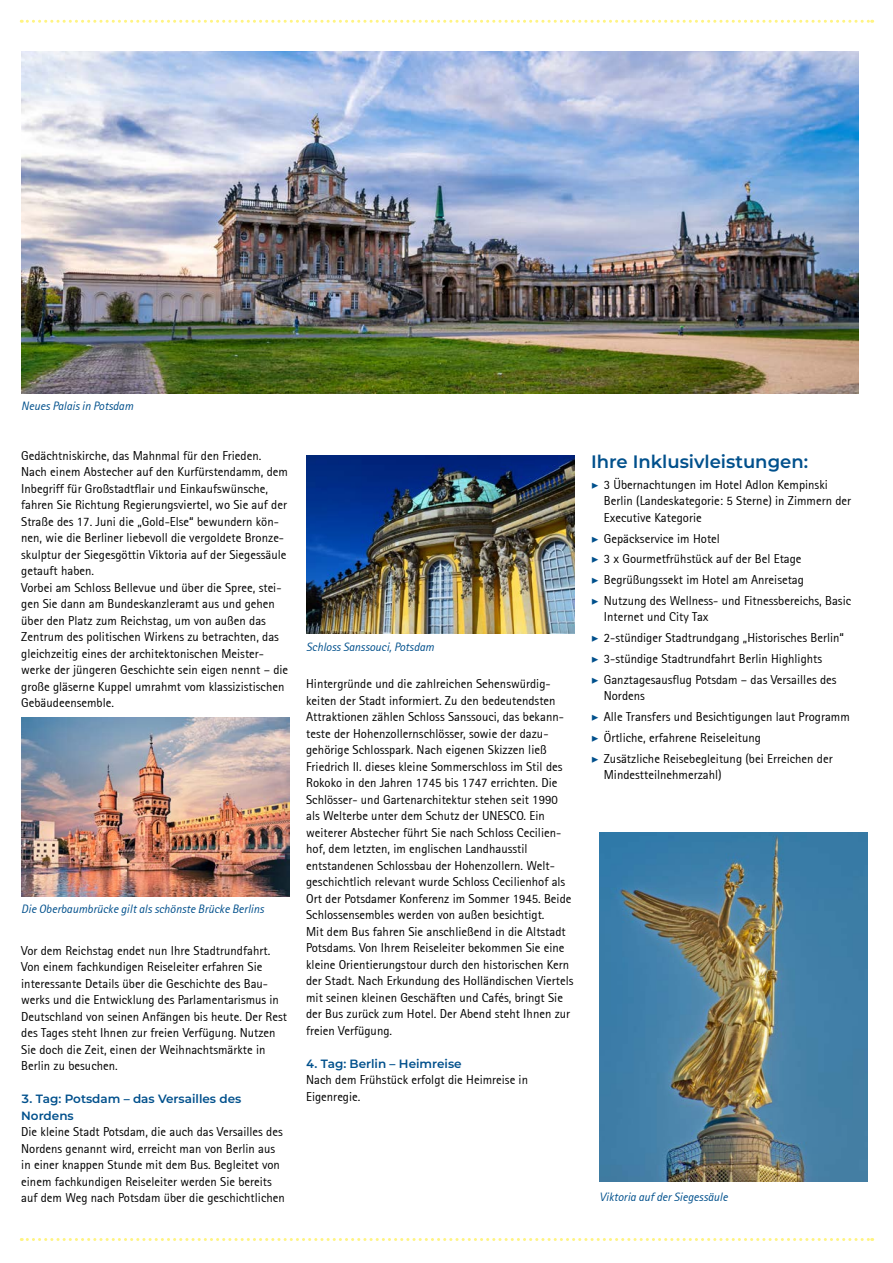
<style>
.page{position:relative;width:893px;height:1263px;background:#fff}
.page>*{position:absolute;margin:0;border:0;box-sizing:border-box;transform-origin:0 0}
.t1{font:600 18px "Montserrat";color:#00508c}
.t2{font:12.75px/16.5px "Rotis Sans Serif";color:#000}
.t3{font:italic 12px "Rotis Sans Serif";color:#00508c}
.t4{font:600 12px/16.5px "Montserrat";color:#00508c}
.s1{font-family:"Minion Pro";font-weight:700;font-style:italic;color:#00508c}
</style>
<div class="page">
<svg style="left:21px;top:20px;width:852px;height:3px"></svg>
<svg style="left:21px;top:1238px;width:852px;height:3px"></svg>
<img style="left:21px;top:51px;width:838px;height:343px">
<img style="left:600px;top:832px;width:267px;height:349px">
<img style="left:306px;top:455px;width:268px;height:179px">
<img style="left:21px;top:718px;width:268px;height:178px">
<p class="t3" style="left:21px;top:399px;width:113px">Neues Palais in Potsdam</p>
<p class="t2" style="left:21px;top:447px;width:268px">Gedächtniskirche, das Mahnmal für den Frieden.<br>Nach einem Abstecher auf den Kurfürstendamm, dem Inbegriff für Großstadtflair und Einkaufswünsche, fahren Sie Richtung Regierungsviertel, wo Sie auf der Straße des 17. Juni die „Gold-Else“ bewundern kön&shy;nen, wie die Berliner liebevoll die vergoldete Bronze&shy;skulptur der Siegesgöttin Viktoria auf der Siegessäule getauft haben.<br>Vorbei am Schloss Bellevue und über die Spree, stei&shy;gen Sie dann am Bundeskanzleramt aus und gehen über den Platz zum Reichstag, um von außen das Zentrum des politischen Wirkens zu betrachten, das gleichzeitig eines der architektonischen Meister&shy;werke der jüngeren Geschichte sein eigen nennt – die große gläserne Kuppel umrahmt vom klassizistischen Gebäudeensemble.</p>
<p class="t3" style="left:21px;top:902px;width:244px">Die Oberbaumbrücke gilt als schönste Brücke Berlins</p>
<p class="t2" style="left:21px;top:942px;width:267px">Vor dem Reichstag endet nun Ihre Stadtrundfahrt.<br>Von einem fachkundigen Reiseleiter erfahren Sie interessante Details über die Geschichte des Bau&shy;werks und die Entwicklung des Parlamentarismus in Deutschland von seinen Anfängen bis heute. Der Rest des Tages steht Ihnen zur freien Verfügung. Nutzen Sie doch die Zeit, einen der Weihnachtsmärkte in Berlin zu besuchen.</p>
<p class="t4" style="left:21px;top:1090px;width:222px">3. Tag: Potsdam – das Versailles des<br>Nordens</p>
<p class="t2" style="left:21px;top:1123px;width:265px">Die kleine Stadt Potsdam, die auch das Versailles des Nordens genannt wird, erreicht man von Berlin aus in einer knappen Stunde mit dem Bus. Begleitet von einem fachkundigen Reiseleiter werden Sie bereits auf dem Weg nach Potsdam über die geschichtlichen</p>
<p class="t3" style="left:306px;top:639px;width:129px">Schloss Sanssouci, Potsdam</p>
<p class="t2" style="left:306px;top:675px;width:269px">Hintergründe und die zahlreichen Sehenswürdig&shy;keiten der Stadt informiert. Zu den bedeutendsten Attraktionen zählen Schloss Sanssouci, das bekann&shy;teste der Hohenzollernschlösser, sowie der dazu&shy;gehörige Schlosspark. Nach eigenen Skizzen ließ Friedrich II. dieses kleine Sommerschloss im Stil des Rokoko in den Jahren 1745 bis 1747 errichten. Die Schlösser- und Gartenarchitektur stehen seit 1990 als Welterbe unter dem Schutz der UNESCO. Ein weiterer Abstecher führt Sie nach Schloss Cecilien&shy;hof, dem letzten, im englischen Landhausstil entstandenen Schlossbau der Hohenzollern. Welt&shy;geschichtlich relevant wurde Schloss Cecilienhof als Ort der Potsdamer Konferenz im Sommer 1945. Beide Schlossensembles werden von außen besichtigt.<br>Mit dem Bus fahren Sie anschließend in die Altstadt Potsdams. Von Ihrem Reiseleiter bekommen Sie eine kleine Orientierungstour durch den historischen Kern der Stadt. Nach Erkundung des Holländischen Viertels mit seinen kleinen Geschäften und Cafés, bringt Sie der Bus zurück zum Hotel. Der Abend steht Ihnen zur freien Verfügung.</p>
<p class="t4" style="left:306px;top:1055px;width:157px">4. Tag: Berlin – Heimreise</p>
<p class="t2" style="left:306px;top:1071px;width:223px">Nach dem Frühstück erfolgt die Heimreise in<br>Eigenregie.</p>
<h1 class="t1" style="left:591px;top:449px;width:219px">Ihre Inklusivleistungen:</h1>
<p class="t2" style="left:604px;top:476px;width:249px;text-indent:-13px"><span class="s1">▶</span> 3 Übernachtungen im Hotel Adlon Kempinski<br>Berlin (Landeskategorie: 5 Sterne) in Zimmern der<br>Executive Kategorie</p>
<p class="t2" style="left:591px;top:528px;width:262px;line-height:20.7px"><span class="s1">▶</span> Gepäckservice im Hotel<br><span class="s1">▶</span> 3 x Gourmetfrühstück auf der Bel Etage<br><span class="s1">▶</span> Begrüßungssekt im Hotel am Anreisetag<br><span class="s1">▶</span> Nutzung des Wellness- und Fitnessbereichs, Basic</p>
<p class="t2" style="left:591px;top:607px;width:255px;line-height:20.7px;text-indent:13px">Internet und City Tax<br><span class="s1">▶</span> 2-stündiger Stadtrundgang „Historisches Berlin“ <span class="s1">▶</span> 3-stündige Stadtrundfahrt Berlin Highlights<br><span class="s1">▶</span> Ganztagesausflug Potsdam – das Versailles des</p>
<p class="t2" style="left:591px;top:685px;width:260px;line-height:20.7px;text-indent:13px">Nordens<br><span class="s1">▶</span> Alle Transfers und Besichtigungen laut Programm <span class="s1">▶</span> Örtliche, erfahrene Reiseleitung<br><span class="s1">▶</span> Zusätzliche Reisebegleitung (bei Erreichen der</p>
<p class="t2" style="left:604px;top:766px;width:120px">Mindestteilnehmerzahl)</p>
<p class="t3" style="left:600px;top:1190px;width:130px">Viktoria auf der Siegessäule</p>
</div>
